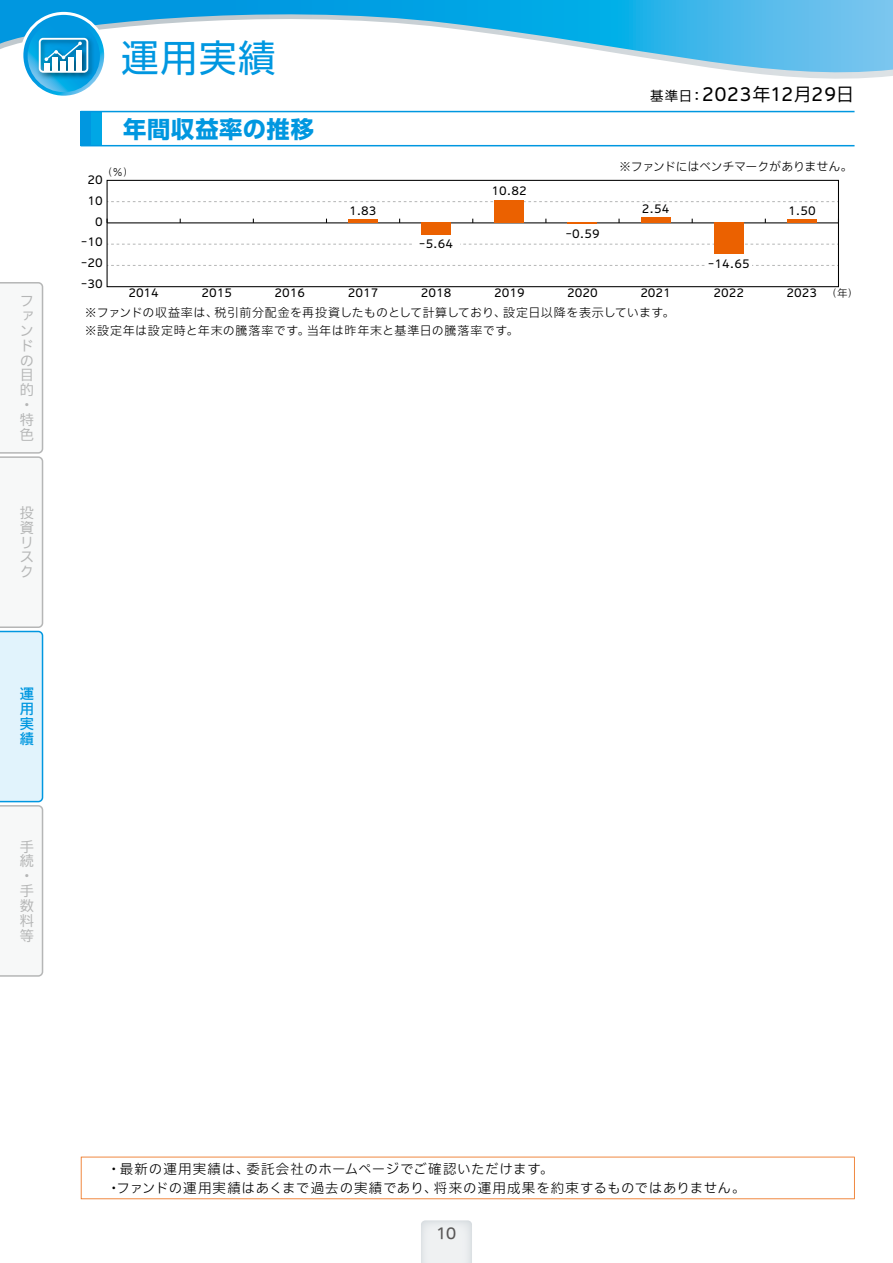
<style>
.page{position:relative;width:893px;height:1263px;background:#fff}
.page>*{position:absolute;margin:0;border:0;box-sizing:border-box;transform-origin:0 0}
.t1{font:37.5px "UD Shin Go Pro";color:#0097e0}
.t2{font:700 23.25px "UD Shin Go Pro";letter-spacing:.03em;color:#0097e0}
.t3{font:100 18px "Iwa UCDA Goth Std";letter-spacing:.015em;color:#000}
.t4{font:500 15px "Iwa UCDA Goth Std";color:#595757}
.t5{font:100 14.25px/14.9px "Iwa UCDA Goth Std";color:#b5b6b6}
.t6{font:500 14.25px/14.9px "Iwa UCDA Goth Std";color:#0097e0;text-align:justify}
.t7{font:300 13.5px/19.5px "Iwa UCDA Goth Std";letter-spacing:.055em;color:#000}
.t8{font:300 12px/18px "Iwa UCDA Goth Std";letter-spacing:.03em;color:#000}
.t9{font:300 12px "Iwa UCDA Goth Std";letter-spacing:-.025em;color:#000}
.t10{font:100 11.25px "Iwa UCDA Goth Std";color:#000}
.t11{font:300 10.5px "Iwa UCDA Goth Std";color:#000}
.s1{font-size:13.5px}
</style>
<div class="page">
<svg style="left:421px;top:1220px;width:51px;height:43px"></svg>
<svg style="left:0;top:282px;width:44px;height:695px"></svg>
<svg style="left:0;top:0;width:893px;height:79px"></svg>
<div style="left:20px;top:12px;width:87px;height:87px;border:6px solid #fff;border-radius:50%"></div>
<svg style="left:23px;top:15px;width:81px;height:81px"></svg>
<svg style="left:28px;top:20px;width:72px;height:72px"></svg>
<img style="left:35px;top:34px;width:62px;height:47px">
<svg style="left:45px;top:42px;width:37px;height:19px"></svg>
<div style="left:39px;top:38px;width:49px;height:35px;border:2px solid #fff;border-radius:3px"></div>
<div style="left:61px;top:61px;width:5px;height:10px;background:#fff"></div>
<div style="left:69px;top:57px;width:5px;height:14px;background:#fff"></div>
<div style="left:77px;top:50px;width:5px;height:21px;background:#fff"></div>
<div style="left:53px;top:57px;width:5px;height:14px;background:#fff"></div>
<div style="left:45px;top:63px;width:5px;height:8px;background:#fff"></div>
<svg style="left:111px;top:201px;width:724px;height:1px"></svg>
<svg style="left:111px;top:244px;width:724px;height:1px"></svg>
<svg style="left:111px;top:265px;width:724px;height:1px"></svg>
<div style="left:705px;top:259px;width:47px;height:13px;background:#fff"></div>
<div style="left:413px;top:238px;width:47px;height:13px;background:#fff"></div>
<svg style="left:81px;top:1157px;width:774px;height:42px"></svg>
<div style="left:81px;top:112px;width:10px;height:34px;background:#0097e0"></div>
<div style="left:91px;top:112px;width:11px;height:34px;background:#00a7e5"></div>
<hr style="left:81px;top:111px;width:773px;height:1px;background:#0097e0">
<hr style="left:81px;top:145px;width:773px;height:1px;background:#0097e0">
<div style="left:107px;top:180px;width:732px;height:107px;border:1px solid #000"></div>
<hr style="left:107px;top:222px;width:731px;height:1px;background:#000">
<hr style="left:787px;top:220px;width:29px;height:3px;background:#eb6100">
<div style="left:714px;top:223px;width:29px;height:31px;background:#eb6100"></div>
<div style="left:641px;top:217px;width:29px;height:6px;background:#eb6100"></div>
<svg style="left:568px;top:223px;width:29px;height:1px"></svg>
<div style="left:495px;top:200px;width:29px;height:23px;background:#eb6100"></div>
<div style="left:422px;top:223px;width:29px;height:12px;background:#eb6100"></div>
<hr style="left:348px;top:219px;width:30px;height:4px;background:#eb6100">
<p class="t5" style="left:20px;top:292px;width:15px">ファンドの目的・特色</p>
<p class="t5" style="left:20px;top:504px;width:15px">投資リスク</p>
<p class="t6" style="left:20px;top:686px;width:15px">運用実績</p>
<p class="t5" style="left:20px;top:838px;width:15px">手続・手数料等</p>
<h1 class="t1" style="left:121px;top:28px;width:156px">運用実績</h1>
<h2 class="t2" style="left:123px;top:110px;width:192px">年間収益率の推移</h2>
<p class="t11" style="left:102px;top:165px;width:33px">（％）</p>
<p class="t10" style="left:88px;top:172px;width:17px">20</p>
<p class="t10" style="left:95px;top:213px;width:9px">0</p>
<p class="t10" style="left:88px;top:193px;width:17px">10</p>
<p class="t10" style="left:81px;top:234px;width:24px">-10</p>
<p class="t10" style="left:81px;top:255px;width:24px">-20</p>
<p class="t10" style="left:349px;top:202px;width:29px">1.83</p>
<p class="t10" style="left:419px;top:236px;width:36px">-5.64</p>
<p class="t10" style="left:492px;top:183px;width:37px">10.82</p>
<h3 class="t3" style="left:650px;top:81px;width:205px"><span class="s1">基準日：</span>2023年12月29日</h3>
<p class="t10" style="left:565px;top:226px;width:36px">-0.59</p>
<p class="t9" style="left:619px;top:158px;width:235px">※ファンドにはベンチマークがありません。</p>
<p class="t10" style="left:642px;top:201px;width:29px">2.54</p>
<p class="t10" style="left:708px;top:255px;width:43px">-14.65</p>
<p class="t10" style="left:788px;top:203px;width:29px">1.50</p>
<p class="t10" style="left:81px;top:276px;width:24px">-30</p>
<p class="t10" style="left:128px;top:285px;width:32px">2014</p>
<p class="t10" style="left:201px;top:285px;width:32px">2015</p>
<p class="t10" style="left:275px;top:285px;width:32px">2016</p>
<p class="t10" style="left:348px;top:285px;width:32px">2017</p>
<p class="t10" style="left:421px;top:285px;width:32px">2018</p>
<p class="t10" style="left:494px;top:285px;width:32px">2019</p>
<p class="t10" style="left:567px;top:285px;width:32px">2020</p>
<p class="t10" style="left:640px;top:285px;width:32px">2021</p>
<p class="t10" style="left:713px;top:285px;width:32px">2022</p>
<p class="t10" style="left:787px;top:285px;width:32px">2023</p>
<p class="t8" style="left:85px;top:302px;width:591px">※ファンドの収益率は、税引前分配金を再投資したものとして計算しており、設定日以降を表示しています。※設定年は設定時と年末の騰落率です。当年は昨年末と基準日の騰落率です。</p>
<p class="t11" style="left:827px;top:285px;width:33px">（年）</p>
<p class="t7" style="left:107px;top:1158px;width:640px">・最新の運用実績は、委託会社のホームページでご確認いただけます。<br>・ファンドの運用実績はあくまで過去の実績であり、将来の運用成果を約束するものではありません。</p>
<h3 class="t4" style="left:436px;top:1222px;width:22px">10</h3>
</div>
